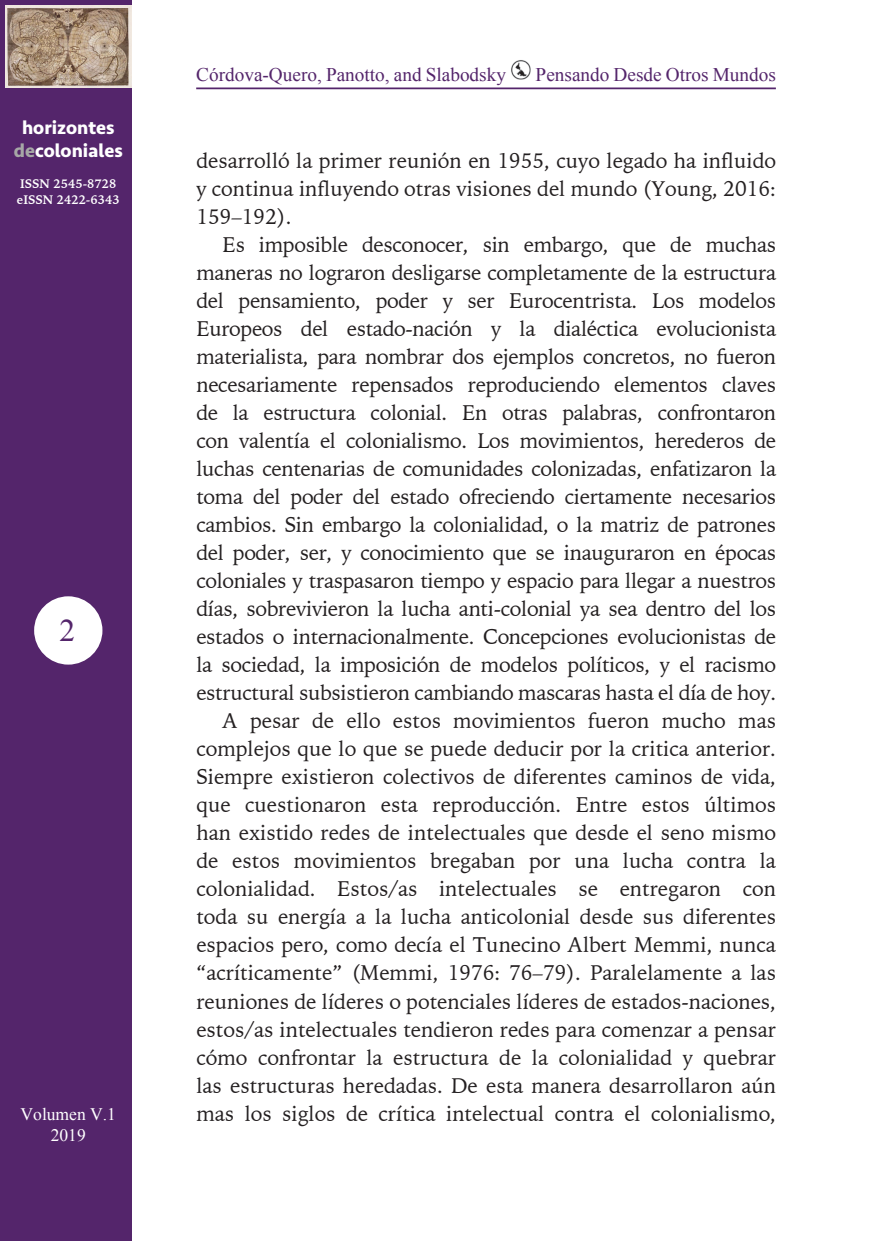
<style>
.page{position:relative;width:874px;height:1241px;background:#fff}
.page>*{position:absolute;margin:0;border:0;box-sizing:border-box;transform-origin:0 0}
.t1{font:31.5px "Times New Roman";color:#54256b}
.t2{font:21px/28px "Iowan Old Style BT";letter-spacing:-.015em;color:#231f20;text-align:justify}
.t3{font:19.25px "Times New Roman";color:#54256b}
.t4{font:700 19.25px/22.8px "Seravek";color:#fff;text-align:center}
.t5{font:17.5px/21px "Times New Roman";color:#fff;text-align:center}
.t6{font:700 12.25px/15.8px "Iowan Old Style BT";color:#fff}
.s1{color:#a6a7a6}
</style>
<div class="page">
<hr style="left:196px;top:87px;width:579px;height:2px;background:#54256b">
<img style="left:511px;top:60px;width:20px;height:20px">
<div style="left:0;top:0;width:131px;height:1240px;background:#54256b"></div>
<img style="left:5px;top:5px;width:126px;height:82px">
<div style="left:34px;top:596px;width:68px;height:68px;background:#fff;border-radius:50%"></div>
<p class="t4" style="left:14px;top:116px;width:110px">horizontes <span class="s1">de</span>coloniales</p>
<p class="t6" style="left:17px;top:176px;width:104px">ISSN 2545-8728 eISSN 2422-6343</p>
<h1 class="t1" style="left:59px;top:608px;width:17px">2</h1>
<p class="t5" style="left:21px;top:1103px;width:97px">Volumen V.1<br>2019</p>
<p class="t3" style="left:196px;top:60px;width:311px">Córdova-Quero, Panotto, and Slabodsky</p>
<p class="t3" style="left:535px;top:60px;width:242px">Pensando Desde Otros Mundos</p>
<p class="t2" style="left:196px;top:147px;width:581px">desarrolló la primer reunión en 1955, cuyo legado ha influido y continua influyendo otras visiones del mundo (Young, 2016:<br>159–192).</p>
<p class="t2" style="left:196px;top:231px;width:581px;text-align:right">Es imposible desconocer, sin embargo, que de muchas maneras no lograron desligarse completamente de la estructura del pensamiento, poder y ser Eurocentrista. Los modelos Europeos del estado-nación y la dialéctica evolucionista materialista, para nombrar dos ejemplos concretos, no fueron necesariamente repensados reproduciendo elementos claves de la estructura colonial. En otras palabras, confrontaron con valentía el colonialismo. Los movimientos, herederos de luchas centenarias de comunidades colonizadas, enfatizaron la toma del poder del estado ofreciendo ciertamente necesarios cambios. Sin embargo la colonialidad, o la matriz de patrones del poder, ser, y conocimiento que se inauguraron en épocas coloniales y traspasaron tiempo y espacio para llegar a nuestros días, sobrevivieron la lucha anti-colonial ya sea dentro del los estados o internacionalmente. Concepciones evolucionistas de la sociedad, la imposición de modelos políticos, y el racismo estructural subsistieron cambiando mascaras hasta el día de hoy.<br>A pesar de ello estos movimientos fueron mucho mas complejos que lo que se puede deducir por la critica anterior.<br>Siempre existieron colectivos de diferentes caminos de vida, que cuestionaron esta reproducción. Entre estos últimos han existido redes de intelectuales que desde el seno mismo de estos movimientos bregaban por una lucha contra la colonialidad. Estos/as intelectuales se entregaron con toda su energía a la lucha anticolonial desde sus diferentes espacios pero, como decía el Tunecino Albert Memmi, nunca “acríticamente” (Memmi, 1976: 76–79). Paralelamente a las reuniones de líderes o potenciales líderes de estados-naciones, estos/as intelectuales tendieron redes para comenzar a pensar cómo confrontar la estructura de la colonialidad y quebrar las estructuras heredadas. De esta manera desarrollaron aún mas los siglos de crítica intelectual contra el colonialismo,</p>
</div>
